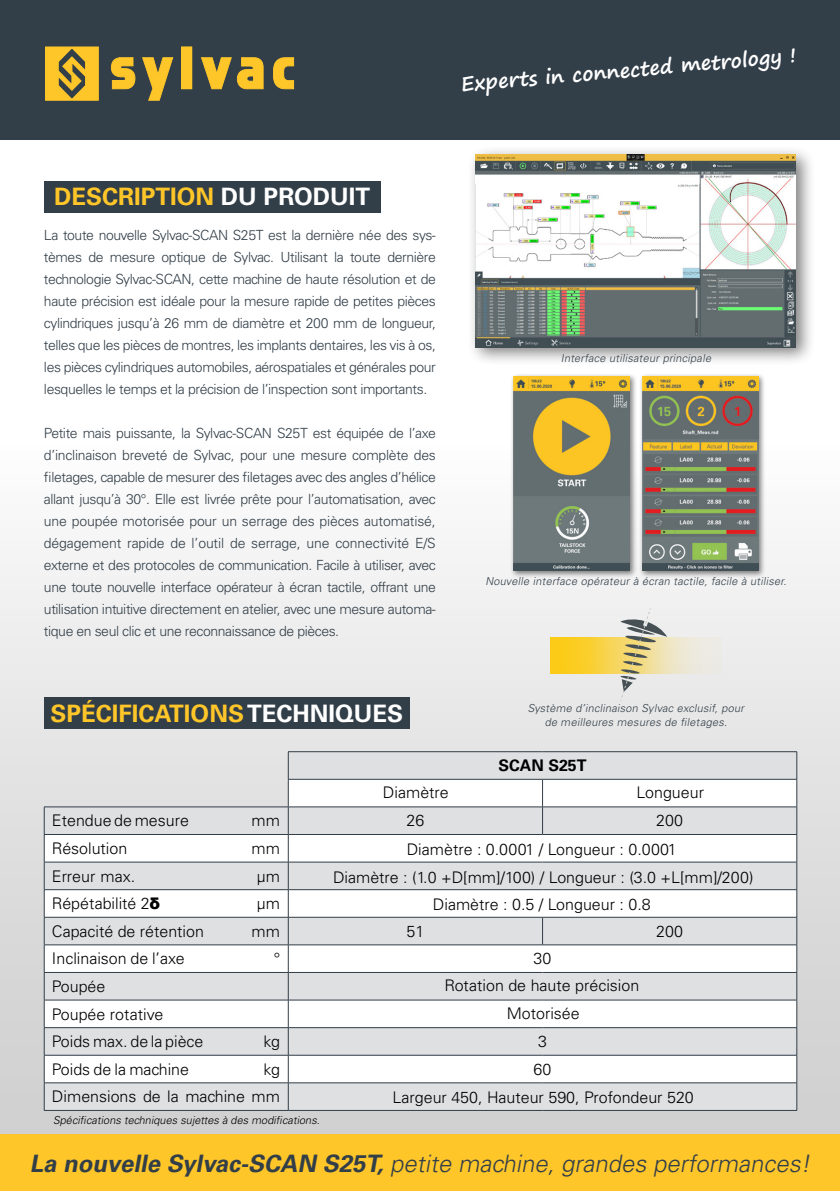
<style>
.page{position:relative;width:840px;height:1191px;background:#fff}
.page>*{position:absolute;margin:0;border:0;box-sizing:border-box;transform-origin:0 0}
.t1{font:italic 300 24px "Univers LT Std";color:#323e48}
.t2{font:700 24px "Univers LT Std";color:#ffc629}
.t3{font:700 20px "Segoe Print";color:#fff}
.t4{font:300 16px "Univers LT Std";color:#000}
.t5{font:700 16px "Univers LT Std";color:#000}
.t6{font:300 14px/22px "Univers LT Std";letter-spacing:-.03em;color:#323e48;text-align:justify}
.t7{font:italic 300 11px "Univers LT Std";color:#323e48}
.t8{font:italic 300 11px "Univers LT Std";color:#000}
.s1{color:#fff}
.s2{font-family:"Arial";font-weight:900}
.s3{font-weight:700}
</style>
<div class="page">
<div style="left:0;top:445px;width:839px;height:746px;background:linear-gradient(to bottom,#fbfbfb,#c9c9c9)"></div>
<div style="left:0;top:1134px;width:839px;height:57px;background:#ffc629"></div>
<div style="left:0;top:0;width:839px;height:140px;background:#323e48"></div>
<div style="left:181px;top:47px;width:11px;height:42px;background:#ffc629"></div>
<svg style="left:142px;top:57px;width:31px;height:43px"></svg>
<svg style="left:201px;top:57px;width:30px;height:32px"></svg>
<svg style="left:237px;top:57px;width:26px;height:32px"></svg>
<svg style="left:273px;top:57px;width:21px;height:32px"></svg>
<svg style="left:111px;top:57px;width:24px;height:32px"></svg>
<svg style="left:45px;top:47px;width:53px;height:53px"></svg>
<div style="left:44px;top:751px;width:752px;height:359px;background:#dee0e2"></div>
<svg style="left:44px;top:779px;width:752px;height:303px"></svg>
<hr style="left:288px;top:834px;width:254px;height:1px;background:#323e48">
<hr style="left:542px;top:834px;width:254px;height:1px;background:#323e48">
<hr style="left:44px;top:861px;width:244px;height:1px;background:#323e48">
<hr style="left:288px;top:861px;width:254px;height:1px;background:#323e48">
<hr style="left:542px;top:861px;width:254px;height:1px;background:#323e48">
<hr style="left:44px;top:889px;width:244px;height:1px;background:#323e48">
<hr style="left:288px;top:889px;width:254px;height:1px;background:#323e48">
<hr style="left:542px;top:889px;width:254px;height:1px;background:#323e48">
<hr style="left:44px;top:917px;width:244px;height:1px;background:#323e48">
<hr style="left:288px;top:917px;width:254px;height:1px;background:#323e48">
<hr style="left:542px;top:917px;width:254px;height:1px;background:#323e48">
<svg style="left:542px;top:917px;width:1px;height:27px"></svg>
<hr style="left:44px;top:944px;width:244px;height:1px;background:#323e48">
<hr style="left:288px;top:944px;width:254px;height:1px;background:#323e48">
<hr style="left:542px;top:944px;width:254px;height:1px;background:#323e48">
<hr style="left:44px;top:972px;width:244px;height:1px;background:#323e48">
<hr style="left:288px;top:972px;width:254px;height:1px;background:#323e48">
<hr style="left:542px;top:972px;width:254px;height:1px;background:#323e48">
<hr style="left:44px;top:999px;width:244px;height:1px;background:#323e48">
<hr style="left:288px;top:999px;width:254px;height:1px;background:#323e48">
<hr style="left:542px;top:999px;width:254px;height:1px;background:#323e48">
<hr style="left:44px;top:1027px;width:244px;height:1px;background:#323e48">
<hr style="left:288px;top:1027px;width:254px;height:1px;background:#323e48">
<hr style="left:542px;top:1027px;width:254px;height:1px;background:#323e48">
<hr style="left:44px;top:1055px;width:244px;height:1px;background:#323e48">
<hr style="left:288px;top:1055px;width:254px;height:1px;background:#323e48">
<hr style="left:542px;top:1055px;width:254px;height:1px;background:#323e48">
<hr style="left:44px;top:1082px;width:244px;height:1px;background:#323e48">
<hr style="left:288px;top:1082px;width:254px;height:1px;background:#323e48">
<hr style="left:542px;top:1082px;width:254px;height:1px;background:#323e48">
<svg style="left:796px;top:752px;width:1px;height:358px"></svg>
<hr style="left:44px;top:1110px;width:244px;height:1px;background:#323e48">
<hr style="left:288px;top:1110px;width:254px;height:1px;background:#323e48">
<hr style="left:542px;top:1110px;width:254px;height:1px;background:#323e48">
<hr style="left:44px;top:806px;width:244px;height:1px;background:#323e48">
<svg style="left:44px;top:807px;width:1px;height:303px"></svg>
<hr style="left:44px;top:834px;width:244px;height:1px;background:#323e48">
<hr style="left:288px;top:751px;width:254px;height:1px;background:#323e48">
<hr style="left:542px;top:751px;width:254px;height:1px;background:#323e48">
<hr style="left:288px;top:779px;width:254px;height:1px;background:#323e48">
<svg style="left:288px;top:752px;width:1px;height:358px"></svg>
<hr style="left:542px;top:779px;width:254px;height:1px;background:#323e48">
<svg style="left:542px;top:779px;width:1px;height:55px"></svg>
<hr style="left:288px;top:806px;width:254px;height:1px;background:#323e48">
<hr style="left:542px;top:806px;width:254px;height:1px;background:#323e48">
<div style="left:466px;top:145px;width:349px;height:222px;background:#000;opacity:.5"></div>
<img style="left:475px;top:154px;width:320px;height:193px">
<div style="left:509px;top:373px;width:127px;height:205px;background:#000;opacity:.5"></div>
<img style="left:512px;top:376px;width:117px;height:195px">
<div style="left:638px;top:373px;width:127px;height:205px;background:#000;opacity:.5"></div>
<img style="left:641px;top:376px;width:117px;height:195px">
<svg style="left:550px;top:637px;width:171px;height:36px;background:#f4da7b"></svg>
<svg style="left:620px;top:608px;width:46px;height:93px;background:#d0cbb3"></svg>
<div style="left:44px;top:181px;width:336px;height:31px;background:#323e48"></div>
<div style="left:44px;top:697px;width:365px;height:32px;background:#323e48"></div>
<p class="t3" style="left:459px;top:66px;width:338px;rotate:-5deg">Experts in connected metrology !</p>
<p class="t2" style="left:54px;top:183px;width:317px">DESCRIPTION <span class="s1">DU PRODUIT</span></p>
<p class="t6" style="left:44px;top:224px;width:393px">La toute nouvelle Sylvac-SCAN S25T est la dernière née des sys&shy;tèmes de mesure optique de Sylvac. Utilisant la toute dernière technologie Sylvac-SCAN, cette machine de haute résolution et de haute précision est idéale pour la mesure rapide de petites pièces cylindriques jusqu’à 26 mm de diamètre et 200 mm de longueur, telles que les pièces de montres, les implants dentaires, les vis à os, les pièces cylindriques automobiles, aérospatiales et générales pour lesquelles le temps et la précision de l’inspection sont importants.</p>
<p class="t6" style="left:44px;top:422px;width:393px">Petite mais puissante, la Sylvac-SCAN S25T est équipée de l’axe d’inclinaison breveté de Sylvac, pour une mesure complète des filetages, capable de mesurer des filetages avec des angles d’hélice allant jusqu’à 30°. Elle est livrée prête pour l’automatisation, avec une poupée motorisée pour un serrage des pièces automatisé, dégagement rapide de l’outil de serrage, une connectivité E/S externe et des protocoles de communication. Facile à utiliser, avec une toute nouvelle interface opérateur à écran tactile, offrant une utilisation intuitive directement en atelier, avec une mesure automa&shy;tique en seul clic et une reconnaissance de pièces.</p>
<p class="t2" style="left:50px;top:699px;width:354px">SPÉCIFICATIONS <span class="s1">TECHNIQUES</span></p>
<p class="t7" style="left:560px;top:352px;width:154px">Interface utilisateur principale</p>
<p class="t7" style="left:485px;top:574px;width:305px">Nouvelle interface opérateur à écran tactile, facile à utiliser.</p>
<p class="t7" style="left:527px;top:701px;width:220px">Système d’inclinaison Sylvac exclusif, pour</p>
<p class="t7" style="left:544px;top:715px;width:186px">de meilleures mesures de filetages.</p>
<p class="t5" style="left:498px;top:756px;width:90px">SCAN S25T</p>
<p class="t4" style="left:52px;top:811px;width:138px">Etendue de mesure</p>
<p class="t4" style="left:251px;top:811px;width:30px">mm</p>
<p class="t4" style="left:52px;top:838px;width:77px">Résolution</p>
<p class="t4" style="left:251px;top:838px;width:30px">mm</p>
<p class="t4" style="left:52px;top:866px;width:85px">Erreur max.</p>
<p class="t4" style="left:257px;top:866px;width:25px">µm</p>
<p class="t4" style="left:52px;top:893px;width:110px">Répétabilité 2<span class="s2">δ</span></p>
<p class="t4" style="left:257px;top:893px;width:25px">µm</p>
<p class="t4" style="left:52px;top:921px;width:153px">Capacité de rétention</p>
<p class="t4" style="left:251px;top:921px;width:30px">mm</p>
<p class="t4" style="left:52px;top:949px;width:134px">Inclinaison de l’axe</p>
<p class="t4" style="left:273px;top:949px;width:8px">°</p>
<p class="t4" style="left:52px;top:976px;width:55px">Poupée</p>
<p class="t4" style="left:52px;top:1004px;width:113px">Poupée rotative</p>
<p class="t4" style="left:52px;top:1031px;width:153px">Poids max. de la pièce</p>
<p class="t4" style="left:263px;top:1031px;width:18px">kg</p>
<p class="t4" style="left:52px;top:1059px;width:138px">Poids de la machine</p>
<p class="t4" style="left:263px;top:1059px;width:18px">kg</p>
<p class="t4" style="left:52px;top:1087px;width:229px">Dimensions de la machine mm</p>
<p class="t8" style="left:53px;top:1113px;width:270px">Spécifications techniques sujettes à des modifications.</p>
<p class="t4" style="left:383px;top:783px;width:67px">Diamètre</p>
<p class="t4" style="left:636px;top:783px;width:69px">Longueur</p>
<p class="t4" style="left:406px;top:811px;width:19px">26</p>
<p class="t4" style="left:655px;top:811px;width:29px">200</p>
<p class="t4" style="left:406px;top:839px;width:271px">Diamètre : 0.0001 / Longueur : 0.0001</p>
<p class="t4" style="left:333px;top:868px;width:421px">Diamètre : (1.0 +D[mm]/100) / Longueur : (3.0 +L[mm]/200)</p>
<p class="t4" style="left:432px;top:894px;width:219px">Diamètre : 0.5 / Longueur : 0.8</p>
<p class="t4" style="left:406px;top:921px;width:19px">51</p>
<p class="t4" style="left:655px;top:921px;width:29px">200</p>
<p class="t4" style="left:533px;top:949px;width:19px">30</p>
<p class="t4" style="left:444px;top:975px;width:196px">Rotation de haute précision</p>
<p class="t4" style="left:506px;top:1004px;width:74px">Motorisée</p>
<p class="t4" style="left:538px;top:1032px;width:10px">3</p>
<p class="t4" style="left:533px;top:1059px;width:19px">60</p>
<p class="t4" style="left:392px;top:1087px;width:302px">Largeur 450, Hauteur 590, Profondeur 520</p>
<p class="t1" style="left:30px;top:1148px;width:786px"><span class="s3">La nouvelle Sylvac-SCAN S25T,</span> petite machine, grandes performances!</p>
</div>
